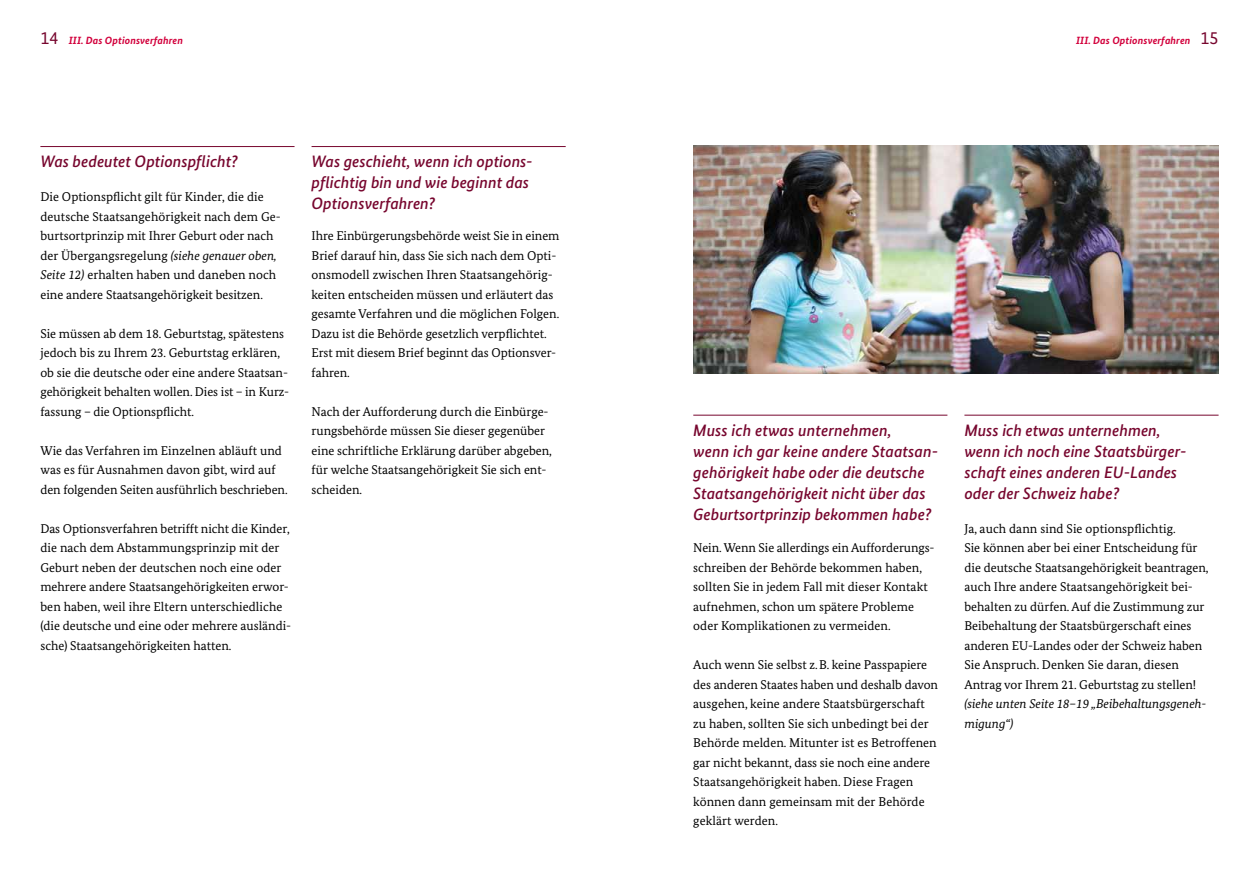
<style>
.page{position:relative;width:1259px;height:893px;background:#fff}
.page>*{position:absolute;margin:0;border:0;box-sizing:border-box;transform-origin:0 0}
.t1{font:italic 500 16.5px/21px "Bundes Sans";color:#77062e}
.t2{font:12.75px/19.5px "Bundes Serif";color:#000}
.t3{font:italic 12.75px "Bundes Serif";color:#000}
.t4{font:italic 700 10.5px "Bundes Sans";letter-spacing:.01em;color:#d2003c}
.s1{font-weight:400;font-style:normal;font-size:18px;color:#77062e}
.s2{font-style:italic}
</style>
<div class="page">
<hr style="left:40px;top:146px;width:254px;height:1px;background:#77062e">
<hr style="left:693px;top:415px;width:254px;height:1px;background:#77062e">
<hr style="left:311px;top:146px;width:255px;height:1px;background:#77062e">
<hr style="left:964px;top:415px;width:254px;height:1px;background:#77062e">
<img style="left:693px;top:146px;width:525px;height:228px">
<p class="t4" style="left:40px;top:34px;width:144px"><span class="s1">14</span> III. Das Options verfahren</p>
<p class="t4" style="left:1076px;top:34px;width:144px">III. Das Options verfahren <span class="s1">15</span></p>
<h3 class="t1" style="left:40px;top:151px;width:199px">Was bedeutet Optionspflicht?</h3>
<p class="t2" style="left:40px;top:187px;width:242px">Die Optionspflicht gilt für Kinder, die die deutsche Staatsangehörigkeit nach dem Ge&shy;burtsortprinzip mit Ihrer Geburt oder nach der Übergangsregelung <span class="s2">(siehe genauer oben, Seite 12)</span> erhalten haben und daneben noch eine andere Staatsangehörigkeit besitzen.</p>
<p class="t2" style="left:40px;top:324px;width:250px">Sie müssen ab dem 18. Geburtstag, spätestens jedoch bis zu Ihrem 23. Geburtstag erklären, ob sie die deutsche oder eine andere Staatsan&shy;gehörigkeit behalten wollen. Dies ist – in Kurz&shy;fassung – die Optionspflicht.</p>
<p class="t2" style="left:40px;top:441px;width:249px">Wie das Verfahren im Einzelnen abläuft und was es für Ausnahmen davon gibt, wird auf den folgenden Seiten ausführlich beschrieben.</p>
<p class="t2" style="left:40px;top:519px;width:252px">Das Optionsverfahren betrifft nicht die Kinder, die nach dem Abstammungsprinzip mit der Geburt neben der deutschen noch eine oder mehrere andere Staatsangehörigkeiten erwor&shy;ben haben, weil ihre Eltern unterschiedliche (die deutsche und eine oder mehrere ausländi&shy;sche) Staatsangehörigkeiten hatten.</p>
<h3 class="t1" style="left:311px;top:151px;width:223px">Was geschieht, wenn ich options&shy;pflichtig bin und wie beginnt das<br>Optionsverfahren?</h3>
<p class="t2" style="left:311px;top:226px;width:249px">Ihre Einbürgerungsbehörde weist Sie in einem Brief darauf hin, dass Sie sich nach dem Opti&shy;onsmodell zwischen Ihren Staatsangehörig&shy;keiten entscheiden müssen und erläutert das gesamte Verfahren und die möglichen Folgen.<br>Dazu ist die Behörde gesetzlich verpflichtet.<br>Erst mit diesem Brief beginnt das Optionsver&shy;fahren.</p>
<p class="t2" style="left:311px;top:402px;width:242px">Nach der Aufforderung durch die Einbürge&shy;rungsbehörde müssen Sie dieser gegenüber eine schriftliche Erklärung darüber abgeben, für welche Staatsangehörigkeit Sie sich ent&shy;scheiden.</p>
<h3 class="t1" style="left:693px;top:419px;width:200px">Muss ich etwas unternehmen,</h3>
<h3 class="t1" style="left:693px;top:461px;width:240px">gehörigkeit habe oder die deutsche<br>Staatsangehörigkeit nicht über das<br>Geburtsortprinzip bekommen habe?</h3>
<p class="t2" style="left:693px;top:558px;width:236px">schreiben der Behörde bekommen haben, sollten Sie in jedem Fall mit dieser Kontakt aufnehmen, schon um spätere Probleme oder Komplikationen zu vermeiden.</p>
<p class="t2" style="left:693px;top:655px;width:246px">Auch wenn Sie selbst z. B. keine Passpapiere des anderen Staates haben und deshalb davon ausgehen, keine andere Staatsbürgerschaft zu haben, sollten Sie sich unbedingt bei der Behörde melden. Mitunter ist es Betroffenen gar nicht bekannt, dass sie noch eine andere Staatsangehörigkeit haben. Diese Fragen können dann gemeinsam mit der Behörde geklärt werden.</p>
<h3 class="t1" style="left:693px;top:440px;width:246px">wenn ich gar keine andere Staatsan-</h3>
<p class="t2" style="left:693px;top:538px;width:243px">Nein. Wenn Sie allerdings ein Aufforderungs-</p>
<h3 class="t1" style="left:964px;top:419px;width:198px">Muss ich etwas unternehmen,</h3>
<h3 class="t1" style="left:964px;top:461px;width:214px">schaft eines anderen EU-Landes oder der Schweiz habe?</h3>
<p class="t2" style="left:964px;top:519px;width:246px">Ja, auch dann sind Sie optionspflichtig.<br>Sie können aber bei einer Entscheidung für die deutsche Staatsangehörigkeit beantragen,</p>
<p class="t2" style="left:964px;top:597px;width:242px">behalten zu dürfen. Auf die Zustimmung zur Beibehaltung der Staatsbürgerschaft eines anderen EU-Landes oder der Schweiz haben Sie Anspruch. Denken Sie daran, diesen<br>An trag vor Ihrem 21. Geburtstag zu stellen!</p>
<p class="t3" style="left:964px;top:716px;width:50px">migung“)</p>
<h3 class="t1" style="left:964px;top:440px;width:223px">wenn ich noch eine Staatsbürger-</h3>
<p class="t2" style="left:964px;top:577px;width:230px">auch Ihre andere Staatsangehörigkeit bei-</p>
<p class="t3" style="left:964px;top:696px;width:243px">(siehe unten Seite 18–19 „Beibehaltungsgeneh-</p>
</div>
